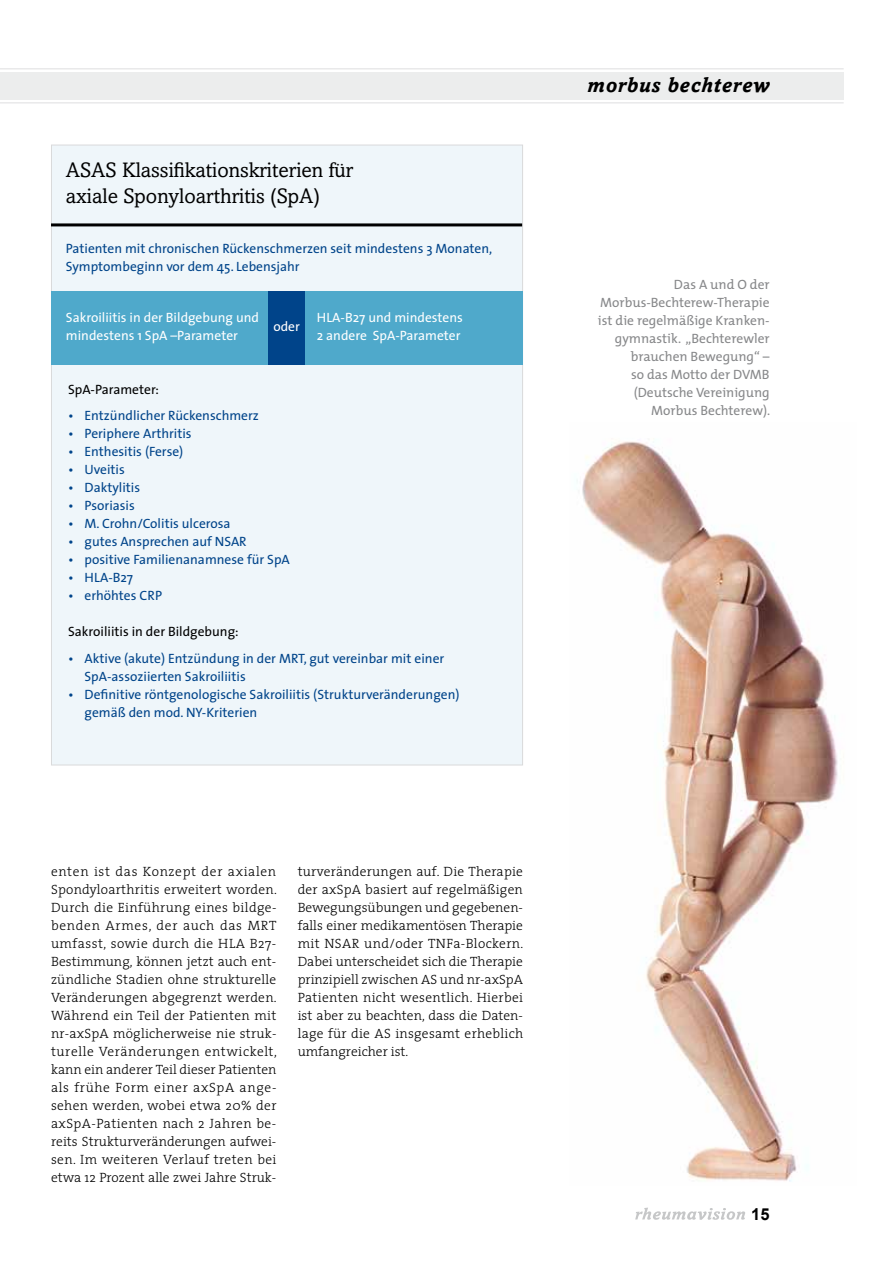
<style>
.page{position:relative;width:893px;height:1263px;background:#fff}
.page>*{position:absolute;margin:0;border:0;box-sizing:border-box;transform-origin:0 0}
.t1{font:21px/25.2px "Amasis";color:#000}
.t2{font:italic 700 21px "Amasis";letter-spacing:.04em;color:#000}
.t3{font:700 16.5px "Arial";color:#000}
.t4{font:300 13.5px/18px "The Serif";letter-spacing:.005em;color:#000;text-align:justify}
.t5{font:13.5px/18px "The Sans";color:#00448a}
.t6{font:13.5px/18px "The Mix";color:#87888a;text-align:right}
.t7{font:13.5px/18px "The Sans";color:#fff}
.t8{font:13.5px "The Sans";color:#000}
</style>
<div class="page">
<div style="left:51px;top:145px;width:472px;height:620px;background:#eff6fa;border:1px solid #d9dadb"></div>
<hr style="left:51px;top:223px;width:471px;height:3px;background:#000">
<div style="left:51px;top:291px;width:225px;height:74px;background:#4fa9cb"></div>
<div style="left:298px;top:291px;width:225px;height:74px;background:#4fa9cb"></div>
<div style="left:268px;top:291px;width:36px;height:74px;background:#00448a"></div>
<svg style="left:635px;top:1207px;width:110px;height:13px"></svg>
<hr style="left:0;top:102px;width:844px;height:2px;background:#e9e9ea">
<hr style="left:0;top:68px;width:844px;height:2px;background:#e9e9ea">
<div style="left:0;top:72px;width:844px;height:27px;background:#eceded"></div>
<img style="left:577px;top:441px;width:261px;height:741px">
<h1 class="t1" style="left:66px;top:158px;width:289px">ASAS Klassifikationskriterien für axiale Sponyloarthritis (SpA)</h1>
<p class="t5" style="left:66px;top:239px;width:428px">Patienten mit chronischen Rückenschmerzen seit mindestens 3 Monaten,<br>Symptombeginn vor dem 45. Lebensjahr</p>
<p class="t7" style="left:66px;top:308px;width:195px">Sakroiliitis in der Bildgebung und mindestens 1 SpA –Parameter</p>
<p class="t7" style="left:317px;top:308px;width:148px">HLA-B27 und mindestens<br>2 andere SpA-Parameter</p>
<p class="t7" style="left:273px;top:317px;width:28px">oder</p>
<p class="t8" style="left:68px;top:378px;width:93px">SpA-Parameter:</p>
<p class="t5" style="left:68px;top:406px;width:192px">• Entzündlicher Rückenschmerz</p>
<p class="t5" style="left:68px;top:424px;width:125px">• Periphere Arthritis</p>
<p class="t5" style="left:68px;top:442px;width:117px">• Enthesitis (Ferse)</p>
<p class="t5" style="left:68px;top:460px;width:58px">• Uveitis</p>
<p class="t5" style="left:68px;top:478px;width:74px">• Daktylitis</p>
<p class="t5" style="left:68px;top:496px;width:68px">• Psoriasis</p>
<p class="t5" style="left:68px;top:514px;width:164px">• M. Crohn/Colitis ulcerosa</p>
<p class="t5" style="left:68px;top:532px;width:180px">• gutes Ansprechen auf NSAR</p>
<p class="t5" style="left:68px;top:550px;width:223px">• positive Familienanamnese für SpA</p>
<p class="t5" style="left:68px;top:568px;width:67px">• HLA-B27</p>
<p class="t5" style="left:68px;top:586px;width:96px">• erhöhtes CRP</p>
<p class="t8" style="left:68px;top:620px;width:172px">Sakroiliitis in der Bildgebung:</p>
<p class="t5" style="left:85px;top:649px;width:361px;text-indent:-16px">• Aktive (akute) Entzündung in der MRT, gut vereinbar mit einer<br>SpA-assoziierten Sakroiliitis</p>
<p class="t5" style="left:85px;top:685px;width:376px;text-indent:-16px">• Definitive röntgenologische Sakroiliitis (Strukturveränderungen) gemäß den mod. NY-Kriterien</p>
<p class="t4" style="left:51px;top:862px;width:227px">enten ist das Konzept der axialen Spondyloarthritis erweitert worden.<br>Durch die Einführung eines bildge&shy;benden Armes, der auch das MRT umfasst, sowie durch die HLA B27- Bestimmung, können jetzt auch ent&shy;zündliche Stadien ohne strukturelle Veränderungen abgegrenzt werden.<br>Während ein Teil der Patienten mit nr-axSpA möglicherweise nie struk&shy;turelle Veränderungen entwickelt, kann ein anderer Teil dieser Patienten als frühe Form einer axSpA ange&shy;sehen werden, wobei etwa 20% der axSpA-Patienten nach 2 Jahren be&shy;reits Strukturveränderungen aufwei&shy;sen. Im weiteren Verlauf treten bei etwa 12 Prozent alle zwei Jahre Struk-</p>
<p class="t4" style="left:298px;top:862px;width:227px">turveränderungen auf. Die Therapie der axSpA basiert auf regelmäßigen Bewegungsübungen und gegebenen&shy;falls einer medikamentösen Therapie mit NSAR und/oder TNFa-Blockern.<br>Dabei unterscheidet sich die Therapie prinzipiell zwischen AS und nr-axSpA Patienten nicht wesentlich. Hierbei ist aber zu beachten, dass die Daten&shy;lage für die AS insgesamt erheblich umfangreicher ist.</p>
<h1 class="t2" style="left:587px;top:73px;width:184px">morbus bechterew</h1>
<p class="t6" style="left:598px;top:275px;width:174px">Das A und O der<br>Morbus-Bechterew-Therapie ist die regelmäßige Kranken&shy;gymnastik. „Bechterewler brauchen Bewegung“ –<br>so das Motto der DVMB (Deutsche Vereinigung<br>Morbus Bechterew).</p>
<p class="t3" style="left:751px;top:1203px;width:20px">15</p>
</div>
